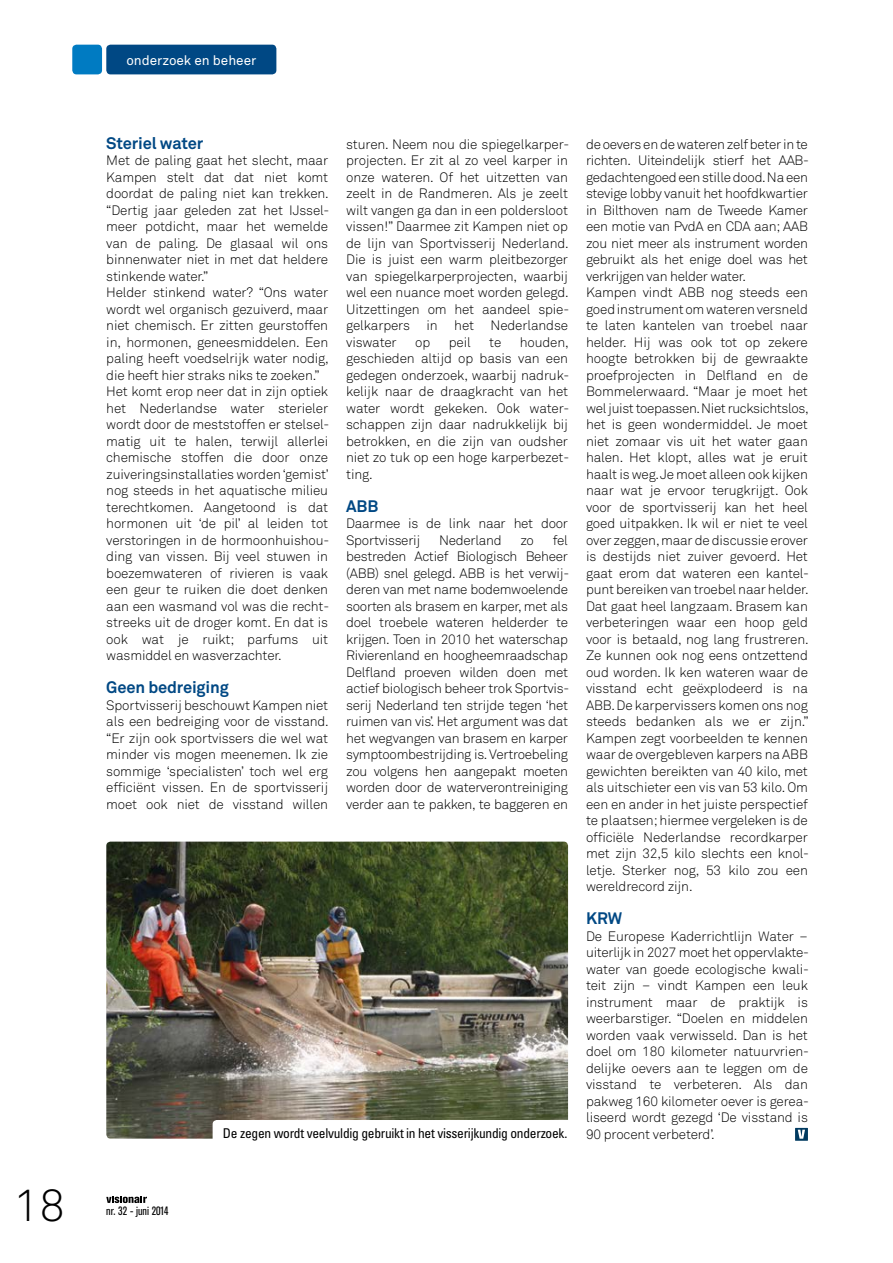
<style>
.page{position:relative;width:893px;height:1263px;background:#fff}
.page>*{position:absolute;margin:0;border:0;box-sizing:border-box;transform-origin:0 0}
.t1{font:300 45px "Akkurat";color:#000}
.Platte_tekst_Tussenk{font:700 16.5px "Akkurat";letter-spacing:-.01em;color:#004884}
.Platte_tekst{font:300 13.5px/16.5px "Akkurat";letter-spacing:-.01em;color:#000;text-align:justify}
.Foto_bijschrift_Rech{font:condensed 13.5px "Univers";letter-spacing:-.02em;color:#000}
.Tekst_BovenBlokjes{font:13.5px "Akkurat";color:#fff}
.t2{font:12px "Akzidenz Grotesk Condensed BQ";color:#000}
</style>
<div class="page">
<svg style="left:106px;top:1197px;width:41px;height:6px"></svg>
<svg style="left:795px;top:1128px;width:13px;height:13px"></svg>
<div style="left:106px;top:45px;width:170px;height:29px;background:#004884;border-radius:4px"></div>
<div style="left:72px;top:45px;width:30px;height:29px;background:#007bc2;border-radius:4px"></div>
<img style="left:106px;top:842px;width:462px;height:297px">
<div style="left:213px;top:1120px;width:361px;height:29px;background:#fff;border-radius:4px"></div>
<h1 class="t1" style="left:14px;top:1179px;width:53px">18</h1>
<p class="Tekst_BovenBlokjes" style="left:126px;top:52px;width:131px">onderzoek en beheer</p>
<p class="Platte_tekst_Tussenk" style="left:106px;top:132px;width:98px">Steriel water</p>
<p class="Platte_tekst" style="left:106px;top:152px;width:225px">Met de paling gaat het slecht, maar Kampen stelt dat dat niet komt doordat de paling niet kan trekken. “Dertig jaar geleden zat het IJssel&shy;meer potdicht, maar het wemelde van de paling. De glasaal wil ons binnenwater niet in met dat heldere stinkende water.”</p>
<p class="Platte_tekst" style="left:106px;top:284px;width:224px">Helder stinkend water? “Ons water wordt wel organisch gezuiverd, maar niet chemisch. Er zitten geurstoffen in, hormonen, geneesmiddelen. Een paling heeft voedselrijk water nodig, die heeft hier straks niks te zoeken.”</p>
<p class="Platte_tekst" style="left:106px;top:383px;width:225px">Het komt erop neer dat in zijn optiek het Nederlandse water sterieler wordt door de meststoffen er stelsel&shy;matig uit te halen, terwijl allerlei chemische stoffen die door onze zuiveringsinstallaties worden ‘gemist’ nog steeds in het aquatische milieu terechtkomen. Aangetoond is dat hormonen uit ‘de pil’ al leiden tot verstoringen in de hormoonhuishou&shy;ding van vissen. Bij veel stuwen in boezemwateren of rivieren is vaak een geur te ruiken die doet denken aan een wasmand vol was die recht&shy;streeks uit de droger komt. En dat is ook wat je ruikt; parfums uit wasmiddel en wasverzachter.</p>
<p class="Platte_tekst_Tussenk" style="left:106px;top:677px;width:124px">Geen bedreiging</p>
<p class="Platte_tekst" style="left:106px;top:697px;width:224px">Sportvisserij beschouwt Kampen niet als een bedreiging voor de visstand. “Er zijn ook sportvissers die wel wat minder vis mogen meenemen. Ik zie sommige ‘specialisten’ toch wel erg efficiënt vissen. En de sportvisserij moet ook niet de visstand willen</p>
<p class="Platte_tekst" style="left:346px;top:136px;width:225px">sturen. Neem nou die spiegelkarper&shy;projecten. Er zit al zo veel karper in onze wateren. Of het uitzetten van zeelt in de Randmeren. Als je zeelt wilt vangen ga dan in een poldersloot vissen!” Daarmee zit Kampen niet op de lijn van Sportvisserij Nederland.<br>Die is juist een warm pleitbezorger van spiegelkarperprojecten, waarbij wel een nuance moet worden gelegd.<br>Uitzettingen om het aandeel spie&shy;gelkarpers in het Nederlandse viswater</p>
<p class="Platte_tekst" style="left:346px;top:334px;width:225px;text-indent:174px">houden, geschieden altijd op basis van een gedegen onderzoek, waarbij nadruk&shy;kelijk naar de draagkracht van het water wordt gekeken. Ook water&shy;schappen zijn daar nadrukkelijk bij betrokken, en die zijn van oudsher niet zo tuk op een hoge karperbezet&shy;ting.</p>
<p class="Platte_tekst_Tussenk" style="left:346px;top:495px;width:34px">ABB</p>
<p class="Platte_tekst" style="left:346px;top:515px;width:223px">Daarmee is de link naar het door<br>Sportvisserij</p>
<p class="Platte_tekst" style="left:415px;top:334px;width:17px">op</p>
<p class="Platte_tekst" style="left:449px;top:334px;width:24px">peil</p>
<p class="Platte_tekst" style="left:489px;top:334px;width:14px">te</p>
<p class="Platte_tekst" style="left:346px;top:532px;width:225px;text-indent:207px">fel bestreden Actief Biologisch Beheer (ABB) snel gelegd. ABB is het verwij&shy;deren van met name bodemwoelende soorten als brasem en karper, met als doel troebele wateren helderder te krijgen. Toen in 2010 het waterschap Rivierenland en hoogheemraadschap Delfland proeven wilden doen met actief biologisch beheer trok Sportvis&shy;serij Nederland ten strijde tegen ‘het ruimen van vis’. Het argument was dat het wegvangen van brasem en karper symptoombestrijding is. Vertroebeling zou volgens hen aangepakt moeten worden door de waterverontreiniging verder aan te pakken, te baggeren en</p>
<p class="Platte_tekst" style="left:439px;top:532px;width:64px">Nederland</p>
<p class="Platte_tekst" style="left:520px;top:532px;width:15px">zo</p>
<p class="Foto_bijschrift_Rech" style="left:223px;top:1125px;width:346px">De zegen wordt veelvuldig gebruikt in het visserijkundig onderzoek.</p>
<p class="Platte_tekst" style="left:586px;top:136px;width:225px">de oevers en de wateren zelf beter in te richten. Uiteindelijk stierf het AAB&shy;gedachtengoed een stille dood. Na een stevige lobby vanuit het hoofdkwartier in Bilthoven nam de Tweede Kamer een motie van PvdA en CDA aan; AAB zou niet meer als instrument worden gebruikt als het enige doel was het verkrijgen van helder water.</p>
<p class="Platte_tekst" style="left:586px;top:284px;width:225px">Kampen vindt ABB nog steeds een goed instrument om wateren versneld te laten kantelen van troebel naar helder. Hij was ook tot op zekere hoogte betrokken bij de gewraakte proefprojecten in Delfland en de Bommelerwaard. “Maar je moet het wel juist toepassen. Niet rucksichtslos, het is geen wondermiddel. Je moet niet zomaar vis uit het water gaan halen. Het klopt, alles wat je eruit haalt is weg. Je moet alleen ook kijken naar wat je ervoor terugkrijgt. Ook voor de sportvisserij kan het heel goed uitpakken. Ik wil er niet te veel over zeggen, maar de discussie erover is destijds niet zuiver gevoerd. Het gaat erom dat wateren een kantel&shy;punt bereiken van troebel naar helder.<br>Dat gaat heel langzaam. Brasem kan verbeteringen waar een hoop geld voor is betaald, nog lang frustreren.<br>Ze kunnen ook nog eens ontzettend oud worden. Ik ken wateren waar de visstand echt geëxplodeerd is na ABB. De karpervissers komen ons nog steeds bedanken als we er zijn.” Kampen zegt voorbeelden te kennen waar de overgebleven karpers na ABB gewichten bereikten van 40 kilo, met als uitschieter een vis van 53 kilo. Om een en ander in het juiste perspectief te plaatsen; hiermee vergeleken is de officiële Nederlandse recordkarper met zijn 32,5 kilo slechts een knol&shy;letje. Sterker nog, 53 kilo zou een wereldrecord zijn.</p>
<p class="Platte_tekst_Tussenk" style="left:586px;top:908px;width:38px">KRW</p>
<p class="Platte_tekst" style="left:586px;top:928px;width:225px">De Europese Kaderrichtlijn Water – uiterlijk in 2027 moet het oppervlakte&shy;water van goede ecologische kwali&shy;teit zijn – vindt Kampen een leuk instrument maar de praktijk is weerbarstiger. “Doelen en middelen worden vaak verwisseld. Dan is het doel om 180 kilometer natuurvrien&shy;delijke oevers aan te leggen om de visstand te verbeteren. Als dan pakweg 160 kilometer oever is gerea&shy;liseerd wordt gezegd ‘De visstand is 90 procent verbeterd’.</p>
<p class="t2" style="left:106px;top:1204px;width:64px">nr. 32 - juni 2014</p>
</div>
